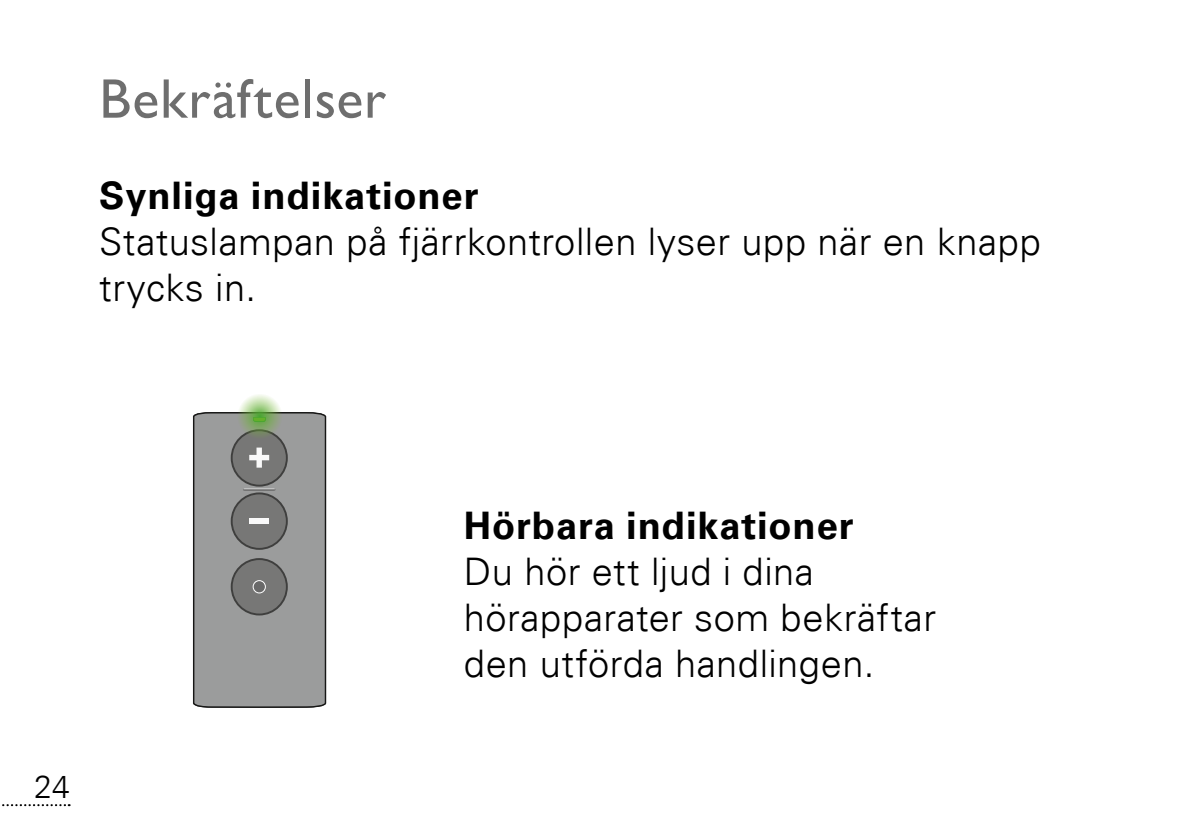
<style>
.page{position:relative;width:1191px;height:840px;background:#fff}
.page>*{position:absolute;margin:0;border:0;box-sizing:border-box;transform-origin:0 0}
.t1{font:500 56px "Gill Sans MT Pro";letter-spacing:.02em;color:#6e6e6e}
.t2{font:49.2px "Arial";color:#000}
.t3{font:300 38px/46px "Univers Com 45";letter-spacing:.015em;color:#000}
.t4{font:700 38px "Univers Com 65";letter-spacing:.025em;color:#000}
.t5{font:300 32px "Univers Com 45";color:#000}
</style>
<div class="page">
<svg style="left:2px;top:804px;width:68px;height:1px"></svg>
<svg style="left:234px;top:390px;width:50px;height:51px"></svg>
<svg style="left:193px;top:412px;width:133px;height:295px;background:#8f918f"></svg>
<h1 class="t1" style="left:99px;top:65px;width:288px">Bekräftelser</h1>
<p class="t4" style="left:99px;top:173px;width:381px">Synliga indikationer</p>
<p class="t3" style="left:99px;top:218px;width:943px">Statuslampan på fjärrkontrollen lyser upp när en knapp trycks in.</p>
<p class="t5" style="left:34px;top:767px;width:37px">24</p>
<p class="t2" style="left:-5px;top:761px;width:56px">13</p>
<p class="t4" style="left:464px;top:502px;width:391px">Hörbara indikationer</p>
<p class="t3" style="left:464px;top:547px;width:474px">Du hör ett ljud i dina hörapparater som bekräftar den utförda handlingen.</p>
</div>
